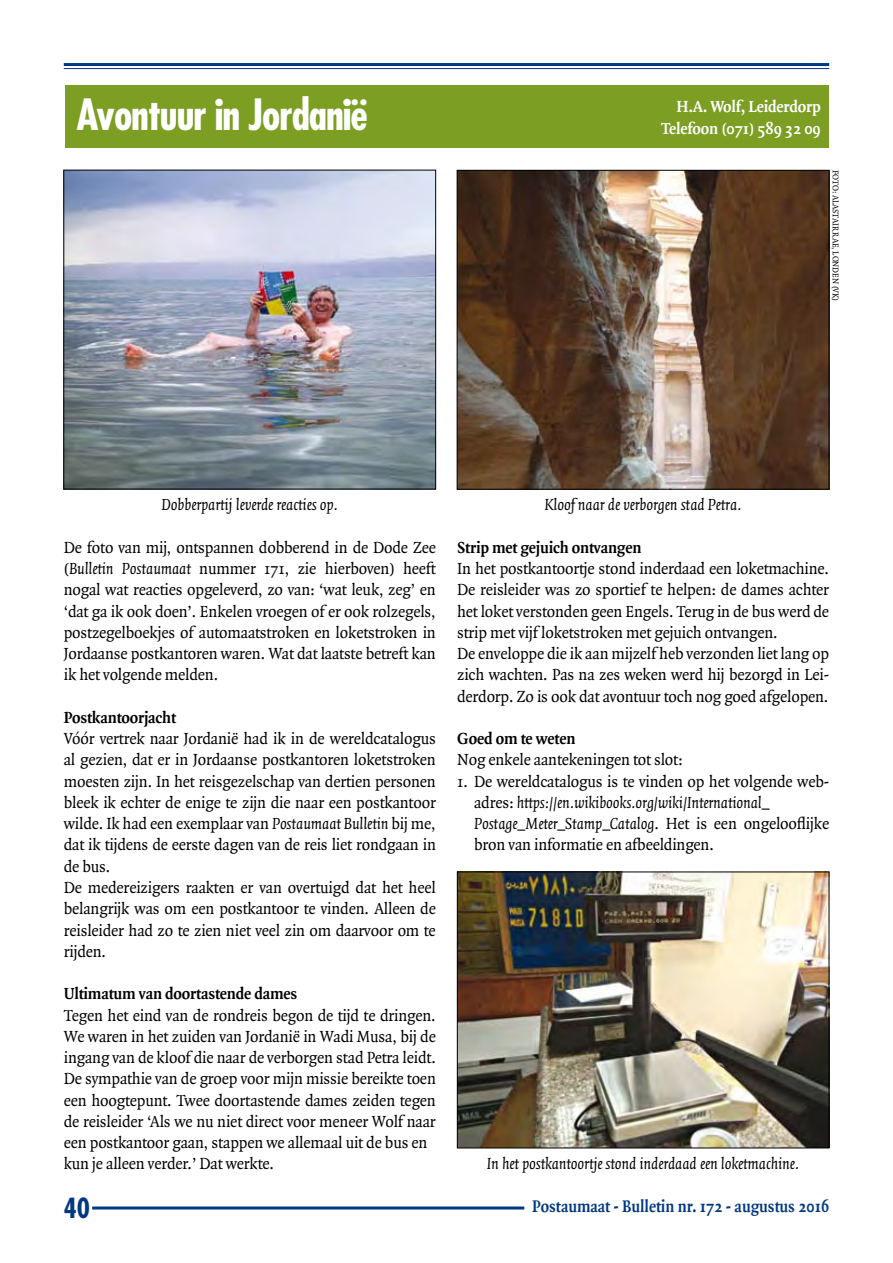
<style>
.page{position:relative;width:893px;height:1263px;background:#fff}
.page>*{position:absolute;margin:0;border:0;box-sizing:border-box;transform-origin:0 0}
.t1{font:700 condensed 42px "Futura";letter-spacing:-.025em;color:#fff}
.t2{font:700 condensed 27px "Futura";color:#003882}
.t3{font:700 18px "Quadraat";color:#003882;scale:.9 1}
.t4{font:17.25px/21.3px "Quadraat";letter-spacing:-.01em;color:#000;scale:.95 1}
.t5{font:italic 17.25px "Quadraat";letter-spacing:-.01em;color:#000;scale:.95 1}
.t6{font:700 17.25px "Quadraat";letter-spacing:-.01em;color:#000;scale:.95 1}
.t7{font:700 17.25px/21.3px "Quadraat";letter-spacing:-.01em;color:#fff;text-align:right;scale:.95 1}
.t8{font:9px "Quadraat";letter-spacing:-.01em;color:#000;scale:.95 1}
.s1{font-style:italic}
</style>
<div class="page">
<hr style="left:92px;top:1206px;width:432px;height:3px;background:#003882">
<hr style="left:64px;top:63px;width:765px;height:3px;background:#003882">
<hr style="left:64px;top:68px;width:765px;height:1px;background:#003882">
<div style="left:65px;top:85px;width:764px;height:62px;background:#7c9e22"></div>
<img style="left:66px;top:172px;width:368px;height:315px">
<img style="left:459px;top:874px;width:368px;height:272px">
<div style="left:457px;top:872px;width:372px;height:276px;border:1px solid #000"></div>
<img style="left:459px;top:172px;width:368px;height:315px">
<div style="left:457px;top:170px;width:372px;height:319px;border:1px solid #000"></div>
<h1 class="t1" style="left:77px;top:88px;width:293px">Avontuur in Jordanië</h1>
<p class="t7" style="left:661px;top:97px;width:170px">H.A. Wolf, Leiderdorp<br>Telefoon (071) 589 32 09</p>
<p class="t8" style="left:840px;top:170px;width:140px;rotate:90deg">Foto: Alastair Rae, Londen (VK)</p>
<p class="t5" style="left:162px;top:496px;width:187px">Dobberpartij leverde reacties op.</p>
<p class="t5" style="left:544px;top:496px;width:209px">Kloof naar de verborgen stad Petra.</p>
<p class="t4" style="left:64px;top:537px;width:393px;text-align:justify">De foto van mij, ontspannen dobberend in de Dode Zee (<span class="s1">Bulletin Postaumaat</span> nummer 171, zie hierboven) heeft nogal wat reacties opgeleverd, zo van: ‘wat leuk, zeg’ en ‘dat ga ik ook doen’. Enkelen vroegen of er ook rolzegels, postzegelboekjes of automaatstroken en loketstroken in Jordaanse postkantoren waren. Wat dat laatste betreft kan ik het volgende melden.</p>
<p class="t6" style="left:457px;top:538px;width:195px">Strip met gejuich ontvangen</p>
<p class="t4" style="left:457px;top:558px;width:393px">In het postkantoortje stond inderdaad een loketmachine.<br>De reisleider was zo sportief te helpen: de dames achter het loket verstonden geen Engels. Terug in de bus werd de strip met vijf loketstroken met gejuich ontvangen.<br>De enveloppe die ik aan mijzelf heb verzonden liet lang op zich wachten. Pas na zes weken werd hij bezorgd in Lei&shy;derdorp. Zo is ook dat avontuur toch nog goed afgelopen.</p>
<p class="t6" style="left:457px;top:730px;width:126px">Goed om te weten</p>
<p class="t4" style="left:457px;top:750px;width:239px">Nog enkele aantekeningen tot slot:</p>
<p class="t4" style="left:474px;top:771px;width:375px;text-indent:-17px">1. De wereldcatalogus is te vinden op het volgende web&shy;adres: <span class="s1">https://en.wikibooks.org/wiki/International_ Postage_Meter_Stamp_Catalog</span>. Het is een ongelooflijke bron van informatie en afbeeldingen.</p>
<p class="t6" style="left:64px;top:708px;width:120px">Postkantoorjacht</p>
<p class="t4" style="left:64px;top:728px;width:393px">Vóór vertrek naar Jordanië had ik in de wereldcatalogus al gezien, dat er in Jordaanse postkantoren lo-ket-stroken moesten zijn. In het reisgezelschap van dertien personen bleek ik echter de enige te zijn die naar een postkantoor wilde. Ik had een exemplaar van <span class="s1">Postaumaat Bulletin</span> bij me, dat ik tijdens de eerste dagen van de reis liet rondgaan in de bus.<br>De medereizigers raakten er van overtuigd dat het heel belangrijk was om een postkantoor te vinden. Alleen de reisleider had zo te zien niet veel zin om daarvoor om te rijden.</p>
<p class="t6" style="left:64px;top:985px;width:247px">Ultimatum van doortastende dames</p>
<p class="t4" style="left:64px;top:1005px;width:393px">Tegen het eind van de rondreis begon de tijd te dringen.<br>We waren in het zuiden van Jordanië in Wadi Musa, bij de ingang van de kloof die naar de verborgen stad Petra leidt.<br>De sympathie van de groep voor mijn missie bereikte toen een hoogtepunt. Twee doortastende dames zeiden tegen de reisleider ‘Als we nu niet direct voor meneer Wolf naar een postkantoor gaan, stappen we allemaal uit de bus en kun je alleen verder.’ Dat werkte.</p>
<p class="t5" style="left:487px;top:1155px;width:331px">In het postkantoortje stond inderdaad een loketmachine.</p>
<h2 class="t2" style="left:64px;top:1190px;width:28px">40</h2>
<p class="t3" style="left:532px;top:1197px;width:331px">Postaumaat - Bulletin nr. 172 - augustus 2016</p>
</div>
